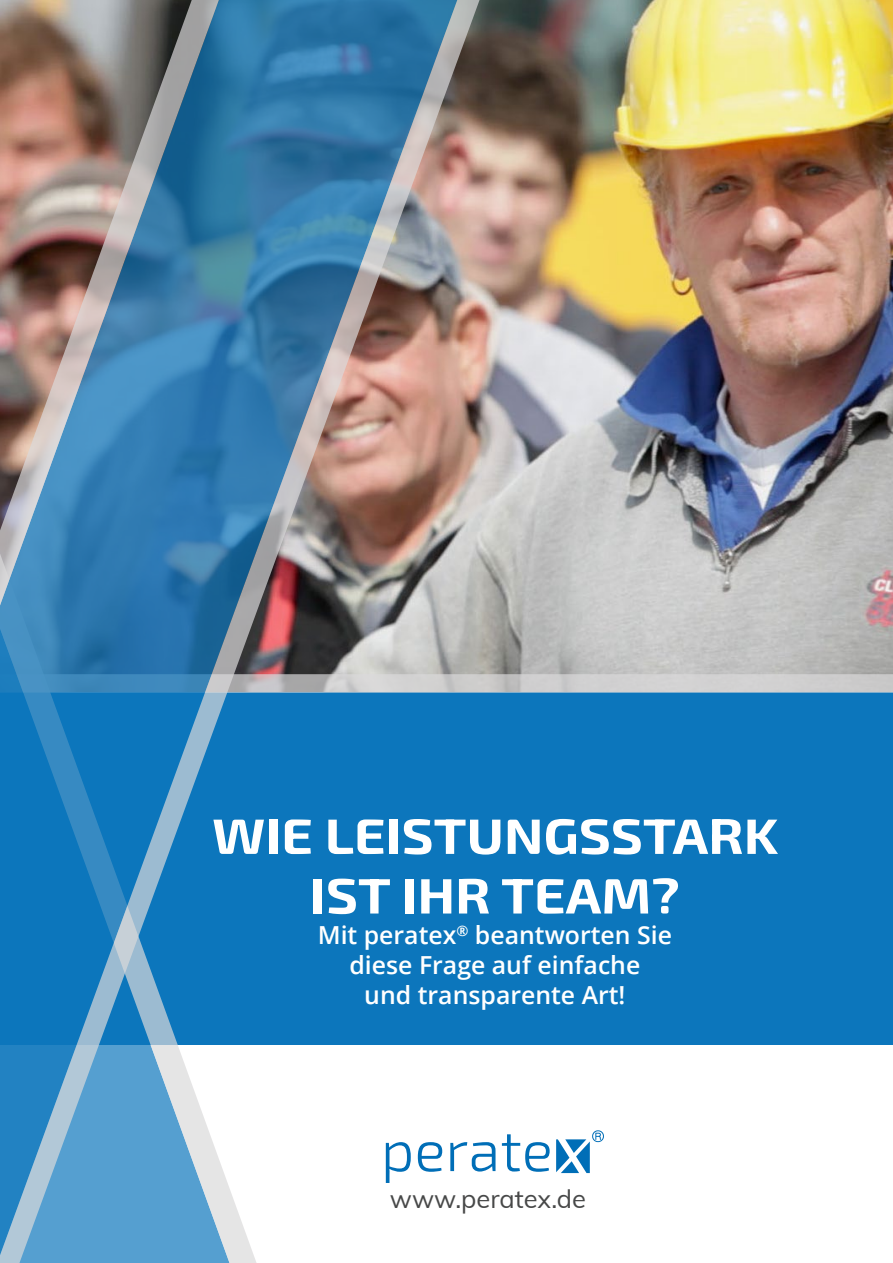
<style>
.page{position:relative;width:893px;height:1263px;background:#fff}
.page>*{position:absolute;margin:0;border:0;box-sizing:border-box;transform-origin:0 0}
.t1{font:700 49.65px/59.6px "Exo 2";color:#fff;text-align:center;scale:1.1 1}
.t2{font:25.5px "Muli";color:#474848}
.t3{font:600 24.9px/29.8px "Open Sans";color:#fff;text-align:center}
</style>
<div class="page">
<img style="left:484px;top:0;width:409px;height:1174px">
<img style="left:0;top:0;width:484px;height:1263px">
<h1 class="t1" style="left:212px;top:805px;width:516px">WIE LEISTUNGSSTARK<br>IST IHR TEAM?</h1>
<p class="t3" style="left:318px;top:920px;width:356px">Mit peratex<sup>®</sup> beantworten Sie diese Frage auf einfache<br>und transparente Art!</p>
<p class="t2" style="left:390px;top:1180px;width:198px">www.peratex.de</p>
</div>
